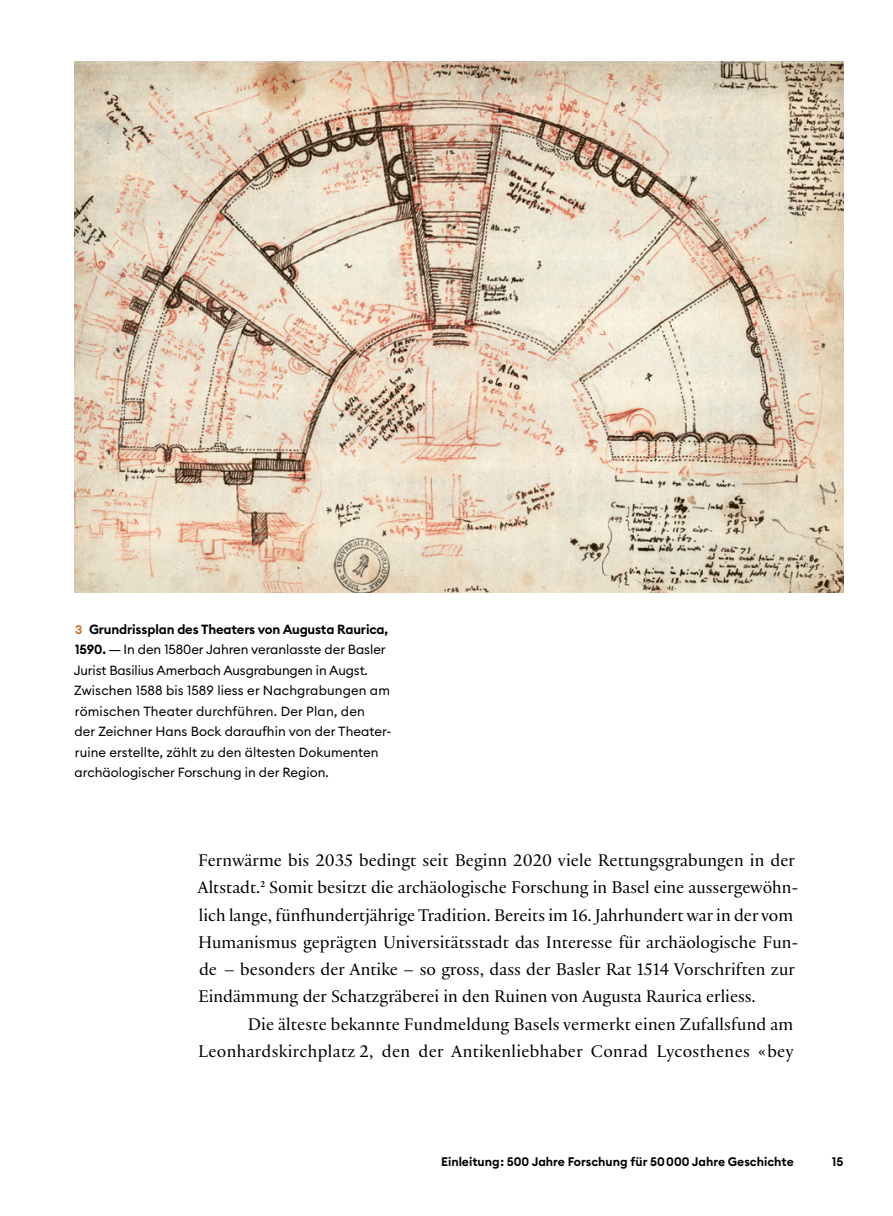
<style>
.page{position:relative;width:893px;height:1216px;background:#fff}
.page>*{position:absolute;margin:0;border:0;box-sizing:border-box;transform-origin:0 0}
.GT_mit_Einzug{font:18.2px/27.3px "Practice";letter-spacing:.005em;color:#000}
.Abb_Legende_fett{font:13.12px/20.5px "Euclid Circular B";color:#000}
.Abb_Legende_fett-2{font:600 13.12px/20.5px "Euclid Circular B";letter-spacing:-.01em;color:#000}
.t1{font:600 12.25px "Euclid Circular B";color:#000}
.s1{font-size:12.25px;color:#ca6e1e}
</style>
<div class="page">
<img style="left:74px;top:61px;width:769px;height:531px">
<p class="Abb_Legende_fett-2" style="left:75px;top:619px;width:315px"><span class="s1">3</span> Grundrissplan des Theaters von Augusta Raurica,<br>1590.</p>
<p class="Abb_Legende_fett" style="left:74px;top:639px;width:318px;text-indent:50px">In den 1580er Jahren veranlasste der Basler Jurist Basilius Amerbach Ausgrabungen in Augst.<br>Zwischen 1588 bis 1589 liess er Nachgrabungen am römischen Theater durchführen. Der Plan, den<br>der Zeichner Hans Bock daraufhin von der Theater&shy;ruine erstellte, zählt zu den ältesten Dokumenten archäologischer Forschung in der Region.</p>
<p class="GT_mit_Einzug" style="left:198px;top:845px;width:602px">Fernwärme bis 2035 bedingt seit Beginn 2020 viele Rettungsgrabungen in der Altstadt.<sup>2</sup> Somit besitzt die archäologische Forschung in Basel eine aussergewöhn&shy;lich lange, fünfhundertjährige Tradition. Bereits im 16. Jahrhundert war in der vom Humanismus geprägten Universitätsstadt das Interesse für archäologische Fun&shy;de – besonders der Antike – so gross, dass der Basler Rat 1514 Vorschriften zur Eindämmung der Schatzgräberei in den Ruinen von Augusta Raurica erliess.</p>
<p class="GT_mit_Einzug" style="left:198px;top:1009px;width:597px;text-align:right">Die älteste bekannte Fundmeldung Basels vermerkt einen Zufallsfund am<br>Leonhardskirchplatz 2, den der Antikenliebhaber Conrad Lycosthenes «bey</p>
<p class="t1" style="left:441px;top:1153px;width:354px">Einleitung: 500 Jahre Forschung für 50 000 Jahre Geschichte</p>
<p class="t1" style="left:832px;top:1153px;width:13px">15</p>
</div>
